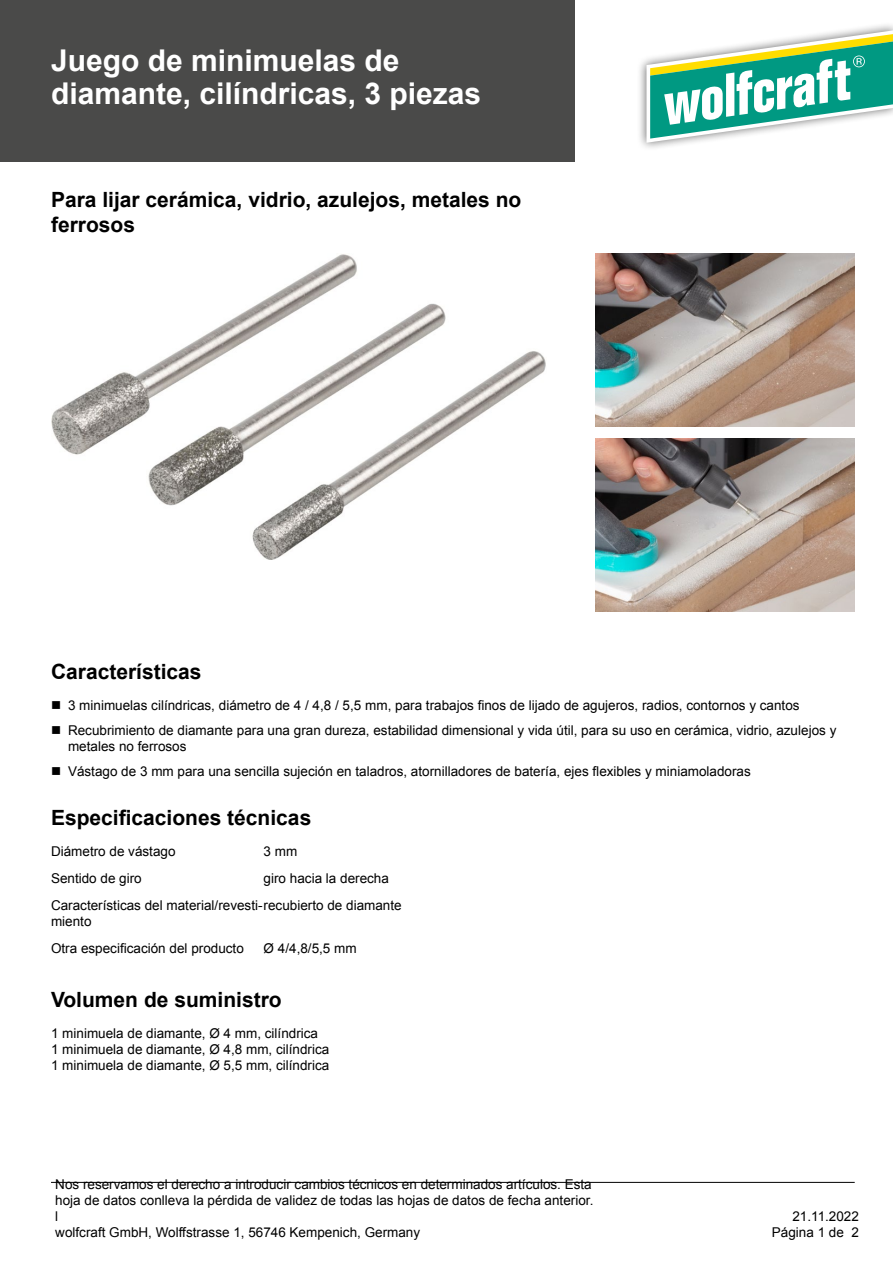
<style>
.page{position:relative;width:893px;height:1263px;background:#fff}
.page>*{position:absolute;margin:0;border:0;box-sizing:border-box;transform-origin:0 0}
.t1{font:700 30px/33px "Arial";color:#fff}
.t2{font:700 21px/25.2px "Arial";color:#000}
.t3{font:13.5px/16.2px "Arial";color:#000}
</style>
<div class="page">
<div style="left:0;top:0;width:574px;height:162px;background:#4a4a49"></div>
<hr style="left:51px;top:1182px;width:804px;height:1px;background:#000">
<div style="left:637px;top:22px;width:256px;height:130px;background:#000;opacity:.6"></div>
<svg style="left:646px;top:30px;width:247px;height:113px"></svg>
<img style="left:51px;top:254px;width:495px;height:305px">
<img style="left:595px;top:253px;width:260px;height:173px">
<img style="left:595px;top:439px;width:260px;height:173px">
<h1 class="t1" style="left:51px;top:45px;width:432px">Juego de minimuelas de diamante, cilíndricas, 3 piezas</h1>
<h2 class="t2" style="left:51px;top:187px;width:472px">Para lijar cerámica, vidrio, azulejos, metales no ferrosos</h2>
<h2 class="t2" style="left:51px;top:660px;width:152px">Características</h2>
<p class="t3" style="left:68px;top:693px;width:770px;line-height:24.8px">3 minimuelas cilíndricas, diámetro de 4 / 4,8 / 5,5 mm, para trabajos finos de lijado de agujeros, radios, contornos y cantos<br>Recubrimiento de diamante para una gran dureza, estabilidad dimensional y vida útil, para su uso en cerámica, vidrio, azulejos y</p>
<p class="t3" style="left:68px;top:734px;width:684px;line-height:24.8px">metales no ferrosos<br>Vástago de 3 mm para una sencilla sujeción en taladros, atornilladores de batería, ejes flexibles y miniamoladoras</p>
<h2 class="t2" style="left:51px;top:806px;width:262px">Especificaciones técnicas</h2>
<p class="t3" style="left:51px;top:843px;width:126px">Diámetro de vástago</p>
<p class="t3" style="left:264px;top:843px;width:35px">3 mm</p>
<p class="t3" style="left:51px;top:870px;width:92px">Sentido de giro</p>
<p class="t3" style="left:51px;top:865px;width:352px;line-height:26.8px;text-indent:213px">giro hacia la derecha<br>Características del material/revesti-recubierto de diamante</p>
<p class="t3" style="left:51px;top:908px;width:194px;line-height:26.8px">miento<br>Otra especificación del producto</p>
<p class="t3" style="left:264px;top:940px;width:95px">Ø 4/4,8/5,5 mm</p>
<h2 class="t2" style="left:51px;top:987px;width:232px">Volumen de suministro</h2>
<p class="t3" style="left:51px;top:1025px;width:280px">1 minimuela de diamante, Ø 4 mm, cilíndrica<br>1 minimuela de diamante, Ø 4,8 mm, cilíndrica<br>1 minimuela de diamante, Ø 5,5 mm, cilíndrica</p>
<p class="t3" style="left:55px;top:1176px;width:540px">Nos reservamos el derecho a introducir cambios técnicos en determinados artículos. Esta hoja de datos conlleva la pérdida de validez de todas las hojas de datos de fecha anterior. l<br>wolfcraft GmbH, Wolffstrasse 1, 56746 Kempenich, Germany</p>
<p class="t3" style="left:772px;top:1208px;width:89px;text-align:right">21.11.2022<br>Página 1 de 2</p>
</div>
